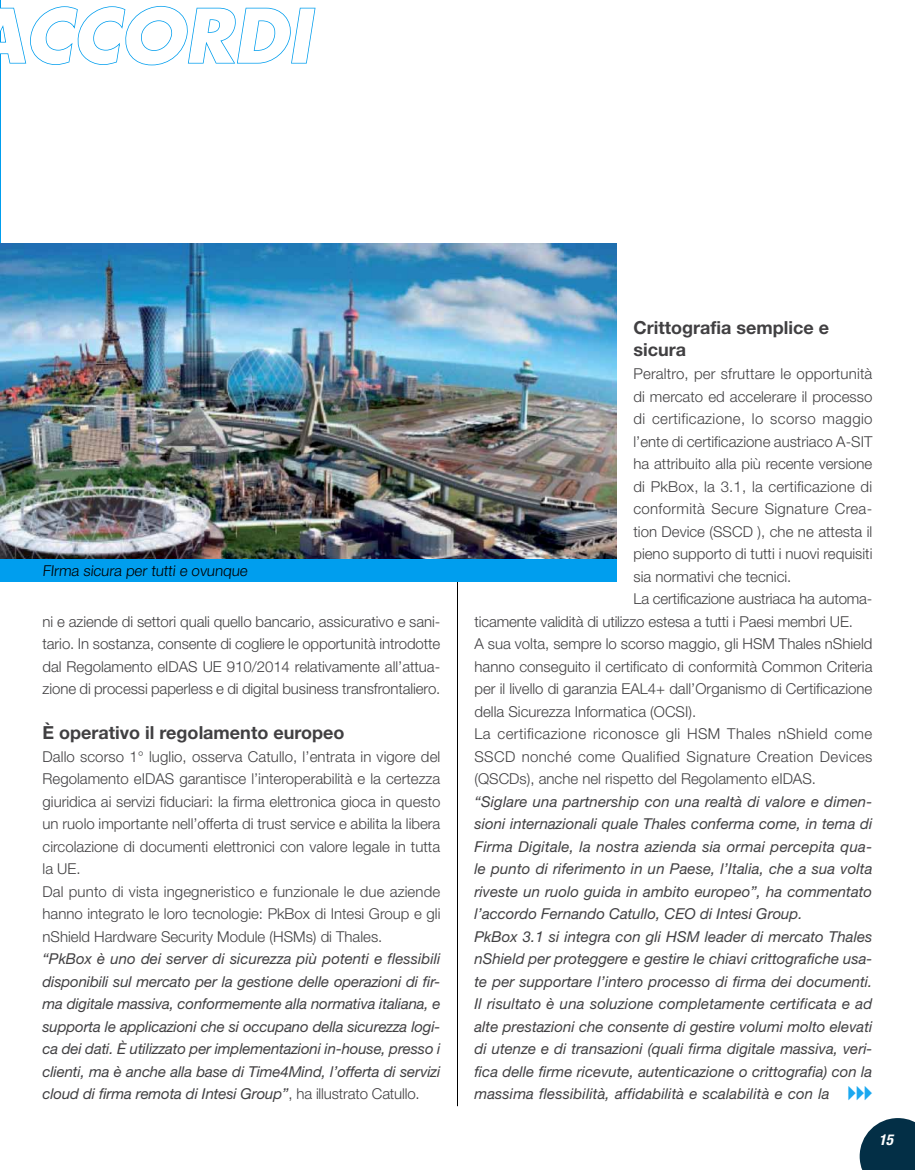
<style>
.page{position:relative;width:915px;height:1170px;background:#fff}
.page>*{position:absolute;margin:0;border:0;box-sizing:border-box;transform-origin:0 0}
.t1{font:italic 700 72px "Futura Std";color:#fff}
.t2{font:700 18px/22.5px "Helvetica Neue LT Std";color:#414042}
.t3{font:300 15px/22.5px "Helvetica Neue LT Std";color:#414042;text-align:justify}
.t4{font:italic 15px/22.5px "Helvetica Neue LT Std";color:#414042;text-align:justify}
.t5{font:300 15px "Helvetica Neue LT Std";letter-spacing:.025em;color:#414042}
.t6{font:300 15px "Helvetica Neue LT Std";letter-spacing:.02em;color:#414042}
.t7{font:300 15px "Helvetica Neue LT Std";color:#000}
.t8{font:italic 700 condensed 15px "Helvetica Neue LT Std";color:#fff}
.s1{font-weight:300;font-style:normal}
</style>
<div class="page">
<svg style="left:859px;top:1118px;width:55px;height:51px;background:#254b5f"></svg>
<hr style="left:0;top:0;width:1px;height:244px;background:#009eee">
<svg style="left:1px;top:6px;width:315px;height:60px"></svg>
<hr style="left:457px;top:310px;width:1px;height:796px;background:#000">
<img style="left:1px;top:244px;width:615px;height:315px">
<div style="left:0;top:559px;width:616px;height:22px;background:#009eee"></div>
<h1 class="t1" style="left:25px;top:-12px;width:287px">CCORDI</h1>
<p class="t7" style="left:43px;top:561px;width:208px">FIrma sicura per tutti e ovunque</p>
<p class="t3" style="left:43px;top:609px;width:399px">ni e aziende di settori quali quello bancario, assicurativo e sani&shy;tario. In sostanza, consente di cogliere le opportunità introdotte dal Regolamento eIDAS UE 910/2014 relativamente all’attua&shy;zione di processi paperless e di digital business transfrontaliero.</p>
<p class="t2" style="left:43px;top:721px;width:303px">È operativo il regolamento europeo</p>
<p class="t3" style="left:43px;top:744px;width:399px;text-align:left">Dallo scorso 1° luglio, osserva Catullo, l’entrata in vigore del Regolamento eIDAS garantisce l’interoperabilità e la certezza giuridica ai servizi fiduciari: la firma elettronica gioca in questo un ruolo importante nell’offerta di trust service e abilita la libera circolazione di documenti elettronici con valore legale in tutta la UE.<br>Dal punto di vista ingegneristico e funzionale le due aziende hanno integrato le loro tecnologie: PkBox di Intesi Group e gli nShield Hardware Security Module (HSMs) di Thales.</p>
<p class="t4" style="left:43px;top:947px;width:399px">“PkBox è uno dei server di sicurezza più potenti e flessibili disponibili sul mercato per la gestione delle operazioni di fir&shy;ma digitale massiva, conformemente alla normativa italiana, e supporta le applicazioni che si occupano della sicurezza logi&shy;ca dei dati. È utilizzato per implementazioni in-house, presso i clienti, ma è anche alla base di Time4Mind, l’offerta di servizi cloud di firma remota di Intesi Group”<span class="s1">, ha illustrato Catullo.</span></p>
<p class="t2" style="left:633px;top:316px;width:197px">Crittografia semplice e sicura</p>
<p class="t3" style="left:633px;top:362px;width:240px">Peraltro, per sfruttare le opportunità</p>
<p class="t3" style="left:633px;top:384px;width:240px">di mercato ed accelerare il processo</p>
<p class="t5" style="left:633px;top:409px;width:240px">di certificazione, lo scorso maggio</p>
<p class="t3" style="left:633px;top:429px;width:240px">l’ente di certificazione austriaco A-SIT</p>
<p class="t3" style="left:633px;top:452px;width:240px">ha attribuito alla più recente versione</p>
<p class="t3" style="left:633px;top:474px;width:240px">di PkBox, la 3.1, la certificazione di</p>
<p class="t6" style="left:633px;top:499px;width:240px">conformità Secure Signature Crea-</p>
<p class="t3" style="left:633px;top:519px;width:240px">tion Device (SSCD ), che ne attesta il</p>
<p class="t3" style="left:633px;top:542px;width:240px">pieno supporto di tutti i nuovi requisiti</p>
<p class="t3" style="left:633px;top:564px;width:159px">sia normativi che tecnici.</p>
<p class="t3" style="left:633px;top:587px;width:240px">La certificazione austriaca ha automa-</p>
<p class="t3" style="left:474px;top:609px;width:380px">ticamente validità di utilizzo estesa a tutti i Paesi membri UE.</p>
<p class="t3" style="left:474px;top:632px;width:399px">A sua volta, sempre lo scorso maggio, gli HSM Thales nShield</p>
<p class="t3" style="left:474px;top:654px;width:399px">hanno conseguito il certificato di conformità Common Criteria</p>
<p class="t3" style="left:474px;top:677px;width:399px">per il livello di garanzia EAL4+ dall’Organismo di Certificazione</p>
<p class="t3" style="left:474px;top:699px;width:223px">della Sicurezza Informatica (OCSI).</p>
<p class="t5" style="left:474px;top:724px;width:399px">La certificazione riconosce gli HSM Thales nShield come</p>
<p class="t6" style="left:474px;top:747px;width:399px">SSCD nonché come Qualified Signature Creation Devices</p>
<p class="t3" style="left:474px;top:767px;width:343px">(QSCDs), anche nel rispetto del Regolamento eIDAS.</p>
<p class="t4" style="left:474px;top:789px;width:399px;text-align:left">“Siglare una partnership con una realtà di valore e dimen&shy;sioni internazionali quale Thales conferma come, in tema di Firma Digitale, la nostra azienda sia ormai percepita qua&shy;le punto di riferimento in un Paese, l’Italia, che a sua volta riveste un ruolo guida in ambito europeo”, ha commentato l’accordo Fernando Catullo, CEO di Intesi Group.<br>PkBox 3.1 si integra con gli HSM leader di mercato Thales nShield per proteggere e gestire le chiavi crittografiche usa&shy;te per supportare l’intero processo di firma dei documenti.<br>Il risultato è una soluzione completamente certificata e ad alte prestazioni che consente di gestire volumi molto elevati di utenze e di transazioni (quali firma digitale massiva, veri&shy;fica delle firme ricevute, autenticazione o crittografia) con la massima flessibilità, affidabilità e scalabilità e con la</p>
<p class="t8" style="left:878px;top:1130px;width:16px">15</p>
</div>
